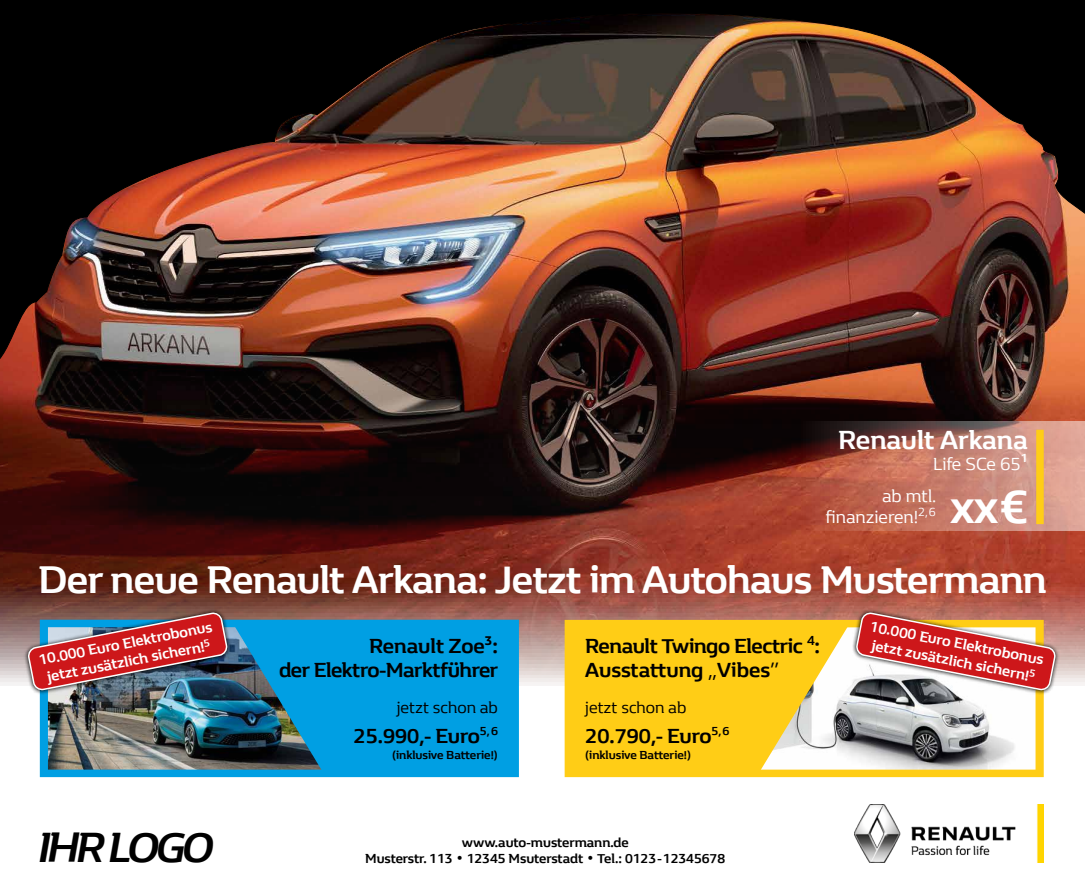
<style>
.page{position:relative;width:1085px;height:893px;background:#fff}
.page>*{position:absolute;margin:0;border:0;box-sizing:border-box;transform-origin:0 0}
.t1{font:700 48.75px "Renault Life";color:#fff}
.t2{font:italic 700 43.5px "Renault Life";letter-spacing:-.07em;color:#000}
.t3{font:700 39.75px "Renault Life";letter-spacing:-.015em;color:#fff}
.t4{font:700 27px "Renault Life";color:#fff}
.t5{font:700 21px/24px "Renault Life";letter-spacing:-.02em;color:#000;text-align:right}
.t6{font:700 21px "Renault Life";color:#000}
.t7{font:18px/32.2px "Renault Life";color:#fff}
.t8{font:16.5px "Renault Life";color:#000}
.t9{font:700 15px/18px "Renault Life";color:#fff;text-align:center}
.t10{font:700 13.5px "Renault Life";color:#000}
.t11{font:700 12px "Renault Life";color:#000}
.s1{font-weight:400}
.s2{font-family:"Futura BT";font-weight:500}
</style>
<div class="page">
<img style="left:0;top:368px;width:1084px;height:281px">
<svg style="left:0;top:649px;width:1084px;height:51px"></svg>
<img style="left:854px;top:805px;width:189px;height:57px">
<div style="left:46px;top:623px;width:469px;height:152px;background:#009fe3"></div>
<img style="left:49px;top:629px;width:272px;height:139px">
<div style="left:40px;top:620px;width:479px;height:157px;border:8px solid #009fe3"></div>
<div style="left:566px;top:622px;width:472px;height:153px;background:#ffcd16"></div>
<img style="left:762px;top:629px;width:272px;height:139px">
<div style="left:564px;top:620px;width:479px;height:157px;border:8px solid #ffcd16"></div>
<svg style="left:802px;top:422px;width:282px;height:109px;background:#b77364"></svg>
<div style="left:1036px;top:430px;width:7px;height:94px;background:#ffcd16"></div>
<img style="left:24px;top:608px;width:208px;height:87px">
<img style="left:28px;top:613px;width:199px;height:77px">
<svg style="left:851px;top:608px;width:208px;height:87px;background:#bb948a"></svg>
<svg style="left:854px;top:612px;width:203px;height:80px;background:#cb685d"></svg>
<img style="left:0;top:0;width:1084px;height:368px">
<h3 class="t4" style="left:838px;top:422px;width:191px">Renault Arkana</h3>
<p class="t7" style="left:881px;top:447px;width:147px;text-indent:51px">Life SCe 65<sup>1 </sup>ab mtl.</p>
<p class="t7" style="left:825px;top:500px;width:111px">finanzieren!<sup>2,6</sup></p>
<h1 class="t1" style="left:949px;top:474px;width:80px">xx€</h1>
<h3 class="t3" style="left:38px;top:553px;width:1009px">Der neue Renault Arkana: Jetzt im Autohaus Mustermann</h3>
<p class="t9" style="left:37px;top:651px;width:178px;rotate:-11deg">10.000 Euro Elektrobonus jetzt zusätzlich sichern!<sup>5</sup></p>
<p class="t9" style="left:871px;top:617px;width:178px;rotate:11deg">10.000 Euro Elektrobonus jetzt zusätzlich sichern!<sup>5</sup></p>
<h3 class="t5" style="left:279px;top:633px;width:221px">Renault Zoe³:<br>der Elektro-Marktführer</h3>
<p class="t8" style="left:397px;top:696px;width:103px">jetzt schon ab</p>
<h3 class="t6" style="left:353px;top:722px;width:146px">25.990,- Euro<sup>5,6</sup></h3>
<p class="t11" style="left:392px;top:747px;width:107px">(inklusive Batterie!)</p>
<h3 class="t5" style="left:585px;top:633px;width:236px;text-align:left">Renault Twingo Electric <sup>4</sup>:<br>Ausstattung <span class="s1">„</span>Vibes<span class="s1">”</span></h3>
<p class="t8" style="left:585px;top:696px;width:103px">jetzt schon ab</p>
<h3 class="t6" style="left:585px;top:722px;width:146px">20.790,- Euro<sup>5,6</sup></h3>
<p class="t11" style="left:585px;top:747px;width:107px">(inklusive Batterie!)</p>
<h2 class="t2" style="left:39px;top:818px;width:177px">IHR LOGO</h2>
<p class="t10" style="left:461px;top:833px;width:168px">www.auto-mustermann.de</p>
<p class="t10" style="left:365px;top:850px;width:361px">Musterstr. 113 <span class="s2">•</span> 12345 Msuterstadt <span class="s2">•</span> Tel.: 0123-12345678</p>
</div>
